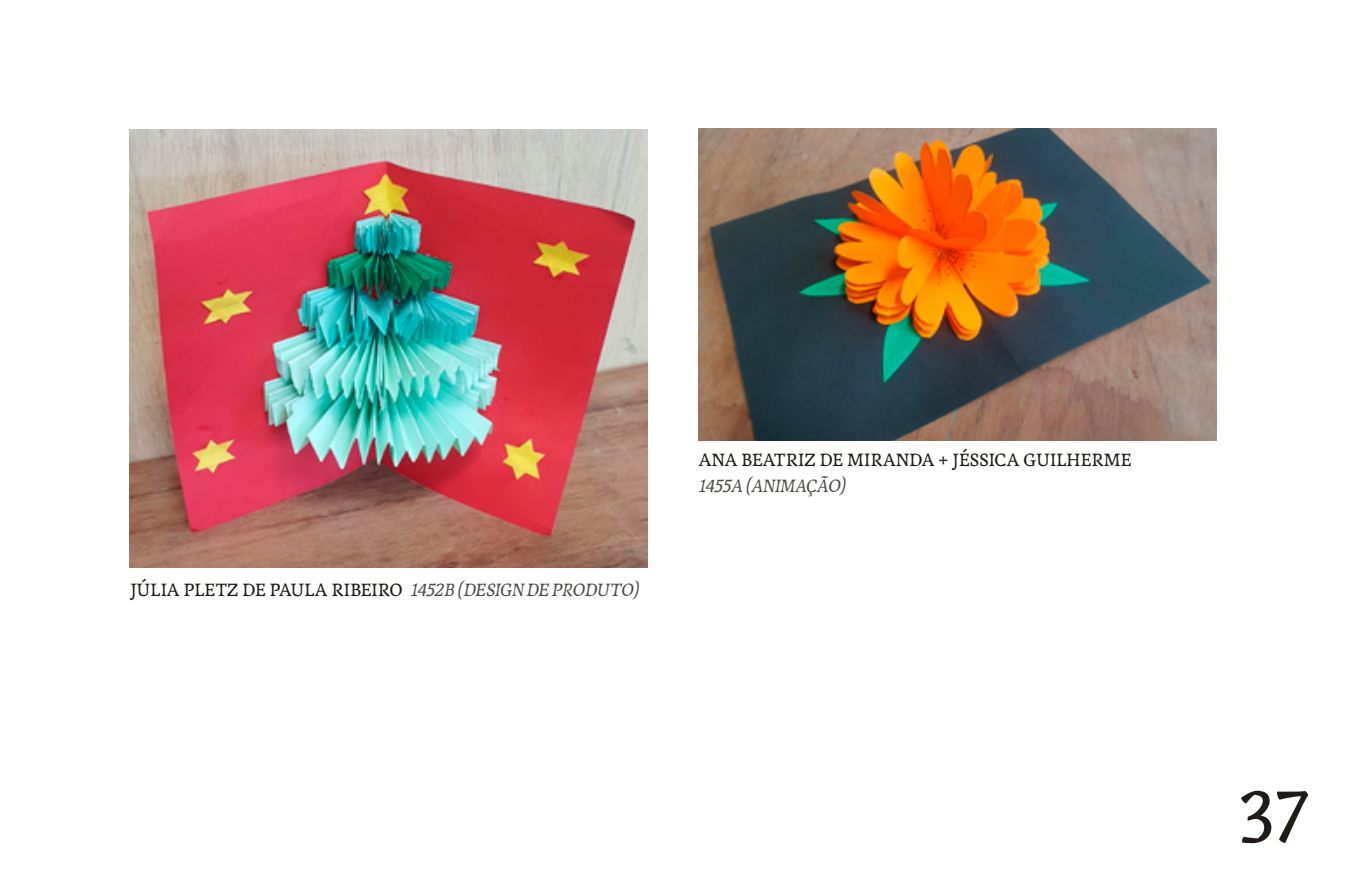
<style>
.page{position:relative;width:1347px;height:881px;background:#fff}
.page>*{position:absolute;margin:0;border:0;box-sizing:border-box;transform-origin:0 0}
.t1{font:85.75px "Leluja Original";color:#1f1c18}
.t2{font:21px "Leluja Original";letter-spacing:.01em;color:#1f1c18}
.t3{font:italic 21px "Leluja Original";letter-spacing:.01em;color:#4f4c4a}
.s1{font-style:italic;color:#4f4c4a}
</style>
<div class="page">
<img style="left:699px;top:129px;width:518px;height:311px">
<img style="left:130px;top:130px;width:518px;height:438px">
<p class="t2" style="left:130px;top:576px;width:510px">JÚLIA PLETZ DE PAULA RIBEIRO <span class="s1">1452B (DESIGN DE PRODUTO)</span></p>
<p class="t2" style="left:699px;top:447px;width:434px">ANA BEATRIZ DE MIRANDA + JÉSSICA GUILHERME</p>
<p class="t3" style="left:699px;top:473px;width:149px">1455A (ANIMAÇÃO)</p>
<h1 class="t1" style="left:1238px;top:763px;width:71px">37</h1>
</div>
